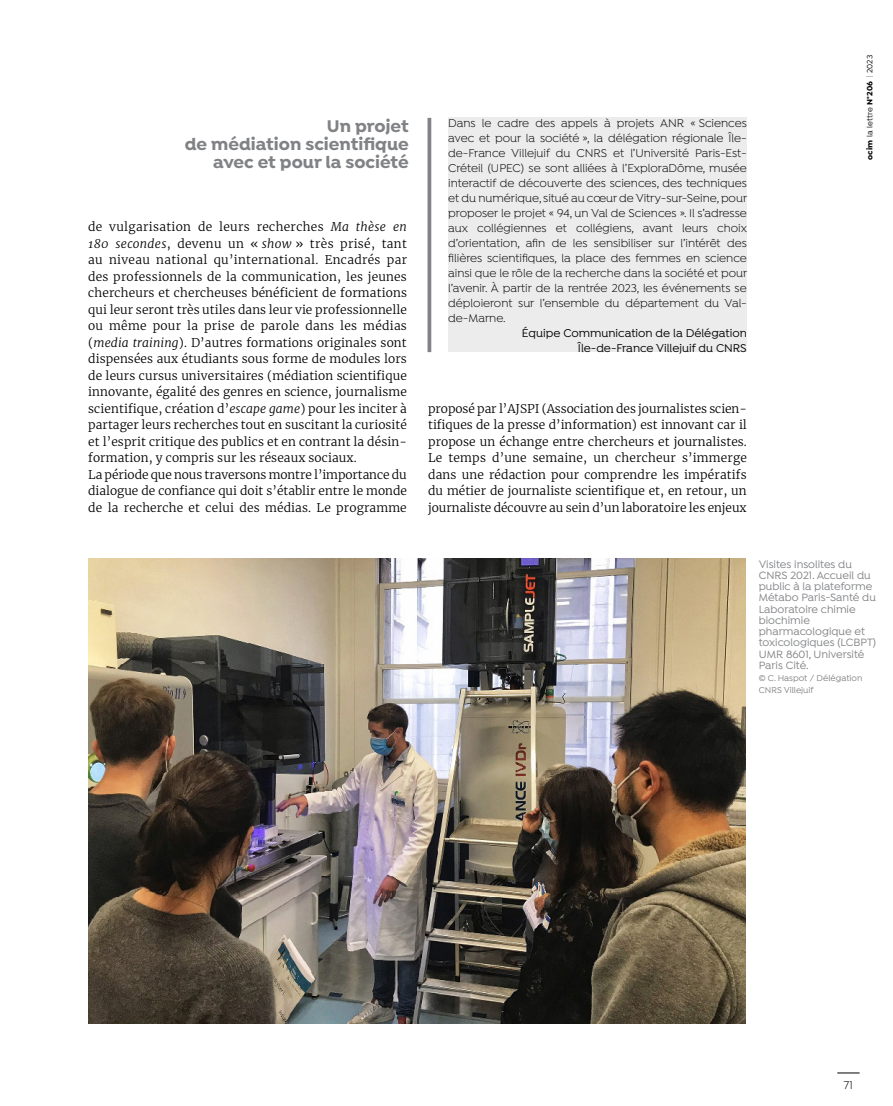
<style>
.page{position:relative;width:893px;height:1106px;background:#fff}
.page>*{position:absolute;margin:0;border:0;box-sizing:border-box;transform-origin:0 0}
.titre_encart{font:700 18px/18px "Isidora";color:#808285;text-align:right}
.Texte_article{font:300 12px/16.5px "Merriweather";letter-spacing:.01em;color:#000;text-align:justify}
.encart_texte{font:12px/15px "Isidora";color:#000;text-align:justify}
.encart_texte-2{font:500 12px/15px "Isidora";color:#000;text-align:right}
.légende_rouge{font:500 11.25px/11.2px "Isidora";color:#808285}
.légende___rouge{font:500 9px/12px "Isidora";color:#808285}
.t1{font:500 8.25px "Isidora";letter-spacing:.02em;color:#000}
.s1{font-style:italic}
.s2{font-weight:700}
.s3{font-weight:100;font-size:10.5px}
</style>
<div class="page">
<svg style="left:837px;top:1072px;width:23px;height:1px"></svg>
<div style="left:448px;top:117px;width:299px;height:235px;background:#ececed"></div>
<svg style="left:427px;top:118px;width:4px;height:234px"></svg>
<img style="left:88px;top:558px;width:658px;height:465px">
<p class="titre_encart" style="left:185px;top:117px;width:225px">Un projet<br>de médiation scientifique avec et pour la société</p>
<p class="Texte_article" style="left:88px;top:218px;width:320px">de vulgarisation de leurs recherches <span class="s1">Ma thèse en 180 secondes</span>, devenu un « <span class="s1">show</span> » très prisé, tant au niveau national qu’international. Encadrés par des professionnels de la communication, les jeunes chercheurs et chercheuses bénéficient de formations qui leur seront très utiles dans leur vie professionnelle ou même pour la prise de parole dans les médias (<span class="s1">media training</span>). D’autres formations originales sont dispensées aux étudiants sous forme de modules lors de leurs cursus universitaires (médiation scientifique innovante, égalité des genres en science, journalisme scientifique, création d’<span class="s1">escape game</span>) pour les inciter à partager leurs recherches tout en suscitant la curiosité et l’esprit critique des publics et en contrant la désin&shy;formation, y compris sur les réseaux sociaux.</p>
<p class="Texte_article" style="left:88px;top:466px;width:320px">La période que nous traversons montre l’importance du dialogue de confiance qui doit s’établir entre le monde de la recherche et celui des médias. Le programme</p>
<p class="encart_texte" style="left:448px;top:116px;width:300px">Dans le cadre des appels à projets ANR « Sciences avec et pour la société », la délégation régionale Île&shy;de-France Villejuif du CNRS et l’Université Paris-Est-Créteil (UPEC) se sont alliées à l’ExploraDôme, musée interactif de découverte des sciences, des techniques et du numérique, situé au cœur de Vitry-sur-Seine, pour proposer le projet « 94, un Val de Sciences ». Il s’adresse aux collégiennes et collégiens, avant leurs choix d’orientation, afin de les sensibiliser sur l’intérêt des filières scientifiques, la place des femmes en science ainsi que le rôle de la recherche dans la société et pour l’avenir. À partir de la rentrée 2023, les événements se déploieront sur l’ensemble du département du Val&shy;de-Marne.</p>
<p class="encart_texte-2" style="left:522px;top:326px;width:226px">Équipe Communication de la Délégation<br>Île-de-France Villejuif du CNRS</p>
<p class="t1" style="left:865px;top:160px;width:106px;rotate:-90deg"><span class="s2">ocim</span> la lettre <span class="s2">N°206</span> <span class="s3">I</span> 2023</p>
<p class="Texte_article" style="left:428px;top:400px;width:320px">proposé par l’AJSPI (Association des journalistes scien&shy;tifiques de la presse d’information) est innovant car il propose un échange entre chercheurs et journalistes.<br>Le temps d’une semaine, un chercheur s’immerge dans une rédaction pour comprendre les impératifs du métier de journaliste scientifique et, en retour, un journaliste découvre au sein d’un laboratoire les enjeux</p>
<p class="légende_rouge" style="left:759px;top:559px;width:119px">Visites insolites du<br>CNRS 2021. Accueil du public à la plateforme<br>Métabo Paris-Santé du<br>Laboratoire chimie biochimie pharmacologique et toxicologiques (LCBPT)<br>UMR 8601, Université<br>Paris Cité.</p>
<p class="légende___rouge" style="left:759px;top:672px;width:105px">© C. Haspot / Délégation<br>CNRS Villejuif</p>
<p class="encart_texte" style="left:844px;top:1078px;width:11px">71</p>
</div>
